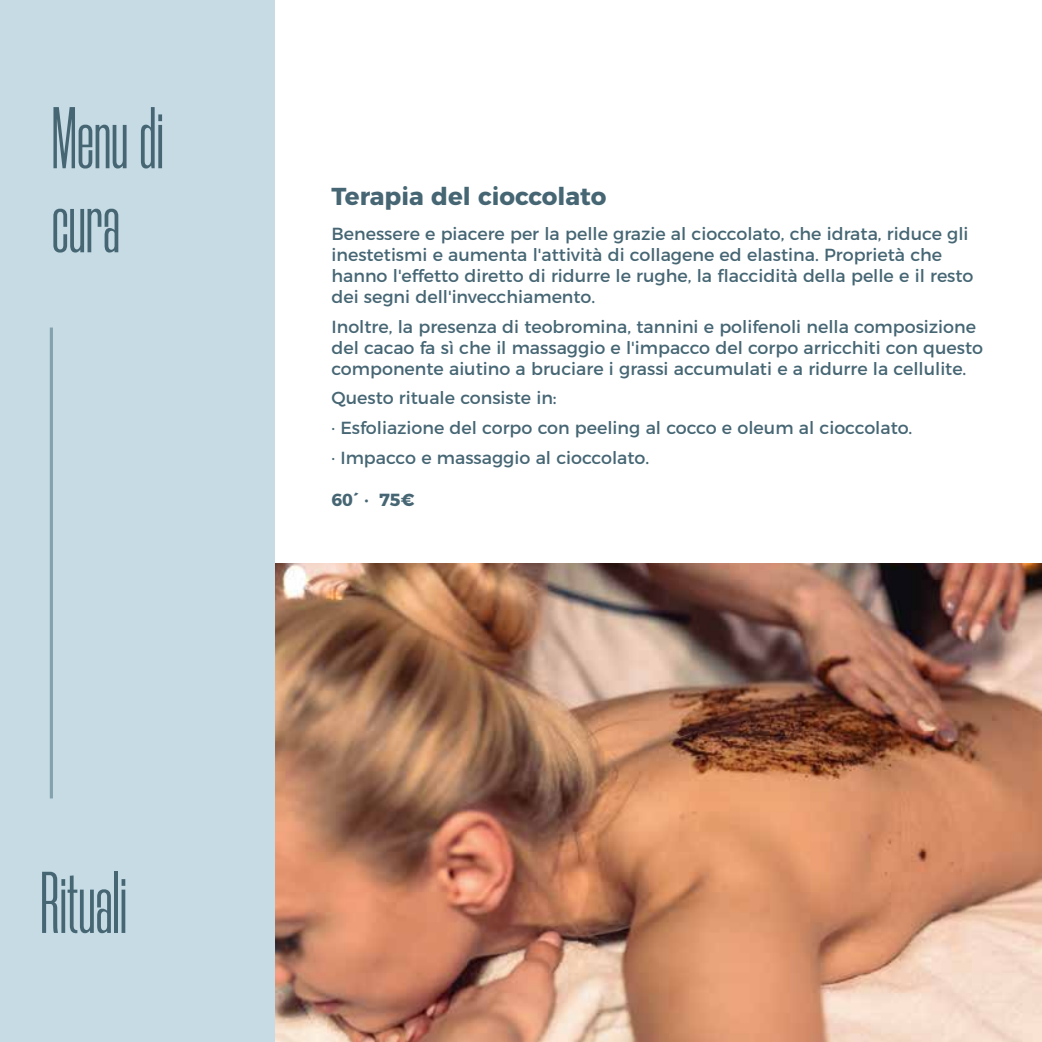
<style>
.page{position:relative;width:1042px;height:1042px;background:#fff}
.page>*{position:absolute;margin:0;border:0;box-sizing:border-box;transform-origin:0 0}
.t1{font:87.5px/84px "Morganite";color:#466674}
.t2{font:700 24.5px "Montserrat";color:#466674}
.t3{font:17.5px/21px "Montserrat";color:#466674}
.t4{font:700 17.5px "Montserrat";color:#466674}
</style>
<div class="page">
<img style="left:274px;top:563px;width:768px;height:479px">
<div style="left:0;top:0;width:274px;height:1042px;background:#c6dbe4"></div>
<hr style="left:50px;top:327px;width:3px;height:471px;background:#85a1ae">
<h1 class="t1" style="left:52px;top:97px;width:114px">Menu di cura</h1>
<h1 class="t1" style="left:40px;top:861px;width:88px">Rituali</h1>
<h2 class="t2" style="left:331px;top:177px;width:277px">Terapia del cioccolato</h2>
<p class="t3" style="left:331px;top:222px;width:643px">Benessere e piacere per la pelle grazie al cioccolato, che idrata, riduce gli inestetismi e aumenta l'attività di collagene ed elastina. Proprietà che hanno l'effetto diretto di ridurre le rughe, la flaccidità della pelle e il resto dei segni dell'invecchiamento.</p>
<p class="t3" style="left:331px;top:314px;width:653px">Inoltre, la presenza di teobromina, tannini e polifenoli nella composizione del cacao fa sì che il massaggio e l'impacco del corpo arricchiti con questo componente aiutino a bruciare i grassi accumulati e a ridurre la cellulite.</p>
<p class="t3" style="left:331px;top:382px;width:582px;line-height:29.8px">Questo rituale consiste in:<br>· Esfoliazione del corpo con peeling al cocco e oleum al cioccolato. · Impacco e massaggio al cioccolato.</p>
<p class="t4" style="left:331px;top:485px;width:84px">60´ · 75€</p>
</div>
